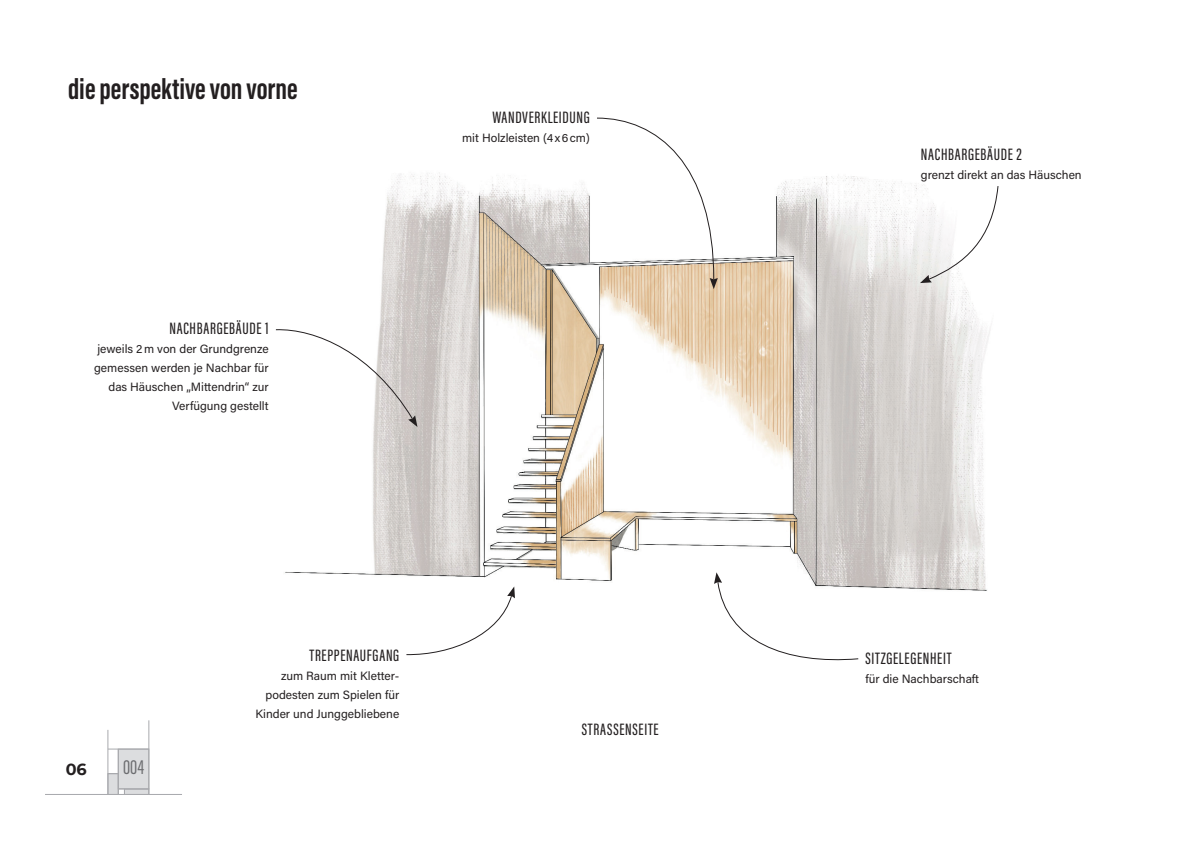
<style>
.page{position:relative;width:1191px;height:842px;background:#fff}
.page>*{position:absolute;margin:0;border:0;box-sizing:border-box;transform-origin:0 0}
.t1{font:700 30px "Acumin Pro Extra Cond";color:#231f20}
.t2{font:21px "Acumin Pro Extra Cond";color:#6c6d70}
.t3{font:500 17px "Acumin Pro Extra Cond";letter-spacing:.04em;color:#231f20}
.t4{font:700 16px "Montserrat";color:#231f20}
.t5{font:12px/19px "Acumin Pro";color:#231f20;text-align:right}
</style>
<div class="page">
<div style="left:107px;top:773px;width:12px;height:22px;background:#dcdddf;border:1px solid #a8a9ad"></div>
<div style="left:124px;top:788px;width:25px;height:7px;background:#dcdddf;border:1px solid #a8a9ad"></div>
<div style="left:118px;top:749px;width:31px;height:40px;background:#dcdddf"></div>
<hr style="left:107px;top:730px;width:1px;height:64px;background:#a8a9ad">
<hr style="left:45px;top:794px;width:137px;height:1px;background:#a8a9ad">
<hr style="left:148px;top:720px;width:1px;height:74px;background:#a8a9ad">
<hr style="left:108px;top:749px;width:41px;height:1px;background:#a8a9ad">
<hr style="left:118px;top:749px;width:1px;height:45px;background:#a8a9ad">
<hr style="left:119px;top:788px;width:30px;height:1px;background:#a8a9ad">
<img style="left:285px;top:172px;width:705px;height:419px">
<svg style="left:714px;top:572px;width:145px;height:89px"></svg>
<svg style="left:596px;top:117px;width:122px;height:172px"></svg>
<svg style="left:275px;top:329px;width:142px;height:98px"></svg>
<svg style="left:920px;top:185px;width:79px;height:98px"></svg>
<svg style="left:405px;top:586px;width:110px;height:70px"></svg>
<h1 class="t1" style="left:68px;top:70px;width:231px">die perspektive von vorne</h1>
<h3 class="t3" style="left:169px;top:318px;width:101px">NACHBARGEBÄUDE 1</h3>
<p class="t5" style="left:94px;top:339px;width:176px">jeweils 2m von der Grundgrenze gemessen werden je Nachbar für das Häuschen „Mittendrin“ zur<br>Verfügung gestellt</p>
<h3 class="t3" style="left:492px;top:107px;width:99px">WANDVERKLEIDUNG</h3>
<p class="t5" style="left:462px;top:128px;width:129px">mit Holzleisten (4x6cm)</p>
<h3 class="t4" style="left:66px;top:757px;width:23px">06</h3>
<h2 class="t2" style="left:123px;top:755px;width:23px">004</h2>
<h3 class="t3" style="left:309px;top:645px;width:91px">TREPPENAUFGANG</h3>
<p class="t5" style="left:255px;top:666px;width:145px">zum Raum mit Kletter&shy;podesten zum Spielen für<br>Kinder und Junggebliebene</p>
<h3 class="t3" style="left:582px;top:719px;width:78px">STRASSENSEITE</h3>
<h3 class="t3" style="left:921px;top:144px;width:102px">NACHBARGEBÄUDE 2</h3>
<p class="t5" style="left:921px;top:165px;width:162px">grenzt direkt an das Häuschen</p>
<h3 class="t3" style="left:865px;top:648px;width:88px">SITZGELEGENHEIT</h3>
<p class="t5" style="left:865px;top:669px;width:115px">für die Nachbarschaft</p>
</div>
